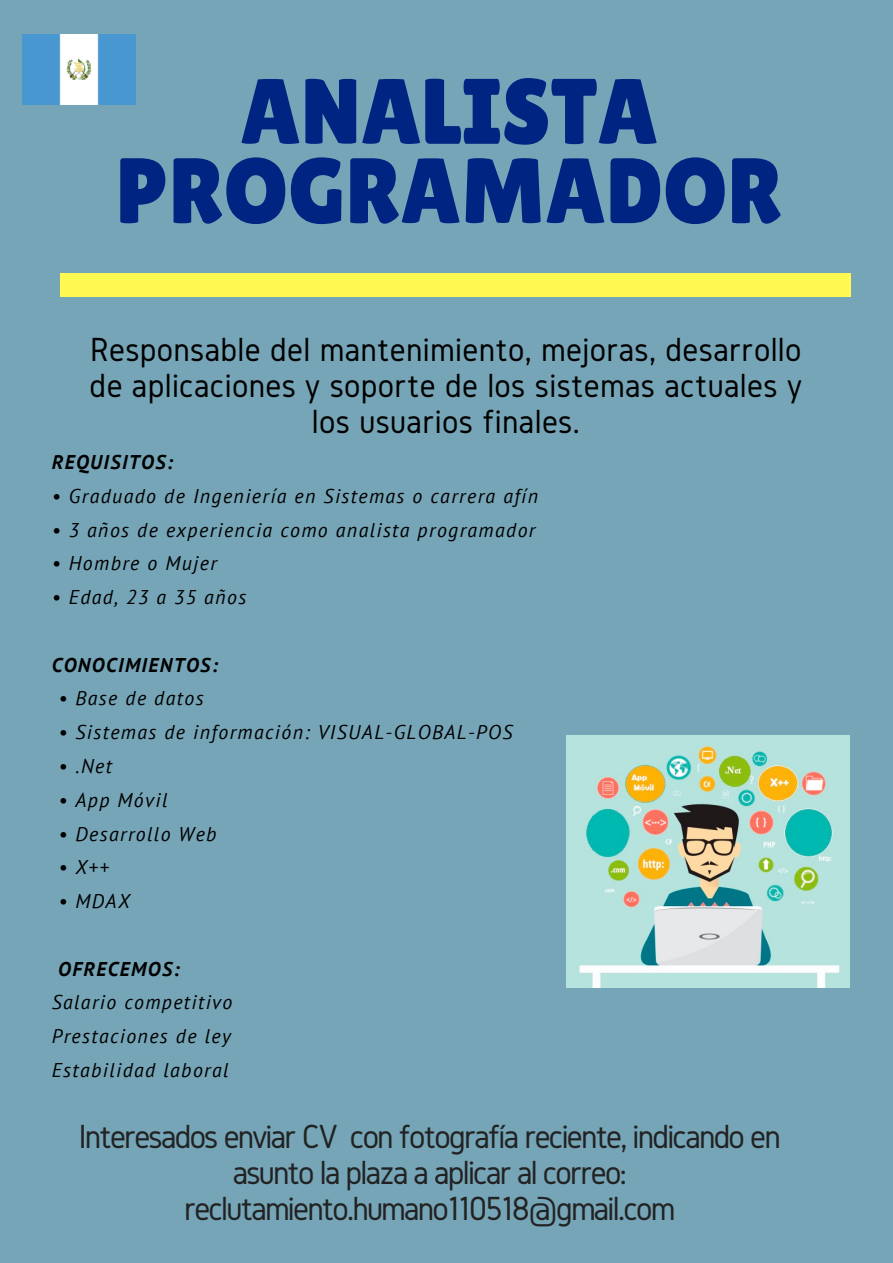
<style>
.page{position:relative;width:893px;height:1263px;background:#75a5b7}
.page>*{position:absolute;margin:0;border:0;box-sizing:border-box;transform-origin:0 0}
.t1{font:92.7px/79.3px "Lilita One";color:#002481;text-align:center}
.t2{font:34.72px/36px "Gidole";letter-spacing:-.05em;color:#222;text-align:center}
.t3{font:34.72px/36px "Gidole";letter-spacing:.01em;color:#000;text-align:center}
.t4{font:italic 19.88px/33.8px "PT Sans";letter-spacing:.07em;color:#000;text-align:justify}
.t5{font:italic 700 19.88px "PT Sans";letter-spacing:.07em;color:#000}
</style>
<div class="page">
<div style="left:60px;top:273px;width:790px;height:24px;background:#fff952"></div>
<img style="left:23px;top:34px;width:112px;height:71px">
<img style="left:567px;top:735px;width:283px;height:253px">
<h1 class="t1" style="left:116px;top:72px;width:668px">ANALISTA<br>PROGRAMADOR</h1>
<h2 class="t3" style="left:90px;top:331px;width:714px">Responsable del mantenimiento, mejoras, desarrollo de aplicaciones y soporte de los sistemas actuales y los usuarios finales.</h2>
<p class="t5" style="left:52px;top:449px;width:123px">REQUISITOS:</p>
<p class="t4" style="left:52px;top:479px;width:488px">• Graduado de Ingeniería en Sistemas o carrera afín</p>
<p class="t4" style="left:52px;top:512px;width:485px">• 3 años de experiencia como analista programador</p>
<p class="t4" style="left:52px;top:546px;width:167px">• Hombre o Mujer</p>
<p class="t4" style="left:52px;top:580px;width:196px">• Edad, 23 a 35 años</p>
<p class="t5" style="left:52px;top:651px;width:168px">CONOCIMIENTOS:</p>
<p class="t4" style="left:58px;top:681px;width:147px">• Base de datos</p>
<p class="t4" style="left:58px;top:715px;width:456px">• Sistemas de información: VISUAL-GLOBAL-POS</p>
<p class="t4" style="left:58px;top:749px;width:55px">• .Net</p>
<p class="t4" style="left:58px;top:782px;width:110px">• App Móvil</p>
<p class="t4" style="left:58px;top:816px;width:160px">• Desarrollo Web</p>
<p class="t4" style="left:58px;top:850px;width:52px">• X++</p>
<p class="t4" style="left:58px;top:884px;width:73px">• MDAX</p>
<p class="t5" style="left:58px;top:955px;width:123px">OFRECEMOS:</p>
<p class="t4" style="left:52px;top:985px;width:182px">Salario competitivo Prestaciones de ley Estabilidad laboral</p>
<h2 class="t2" style="left:79px;top:1118px;width:703px">Interesados enviar CV con fotografía reciente, indicando en asunto la plaza a aplicar al correo: reclutamiento.humano110518@gmail.com</h2>
</div>
